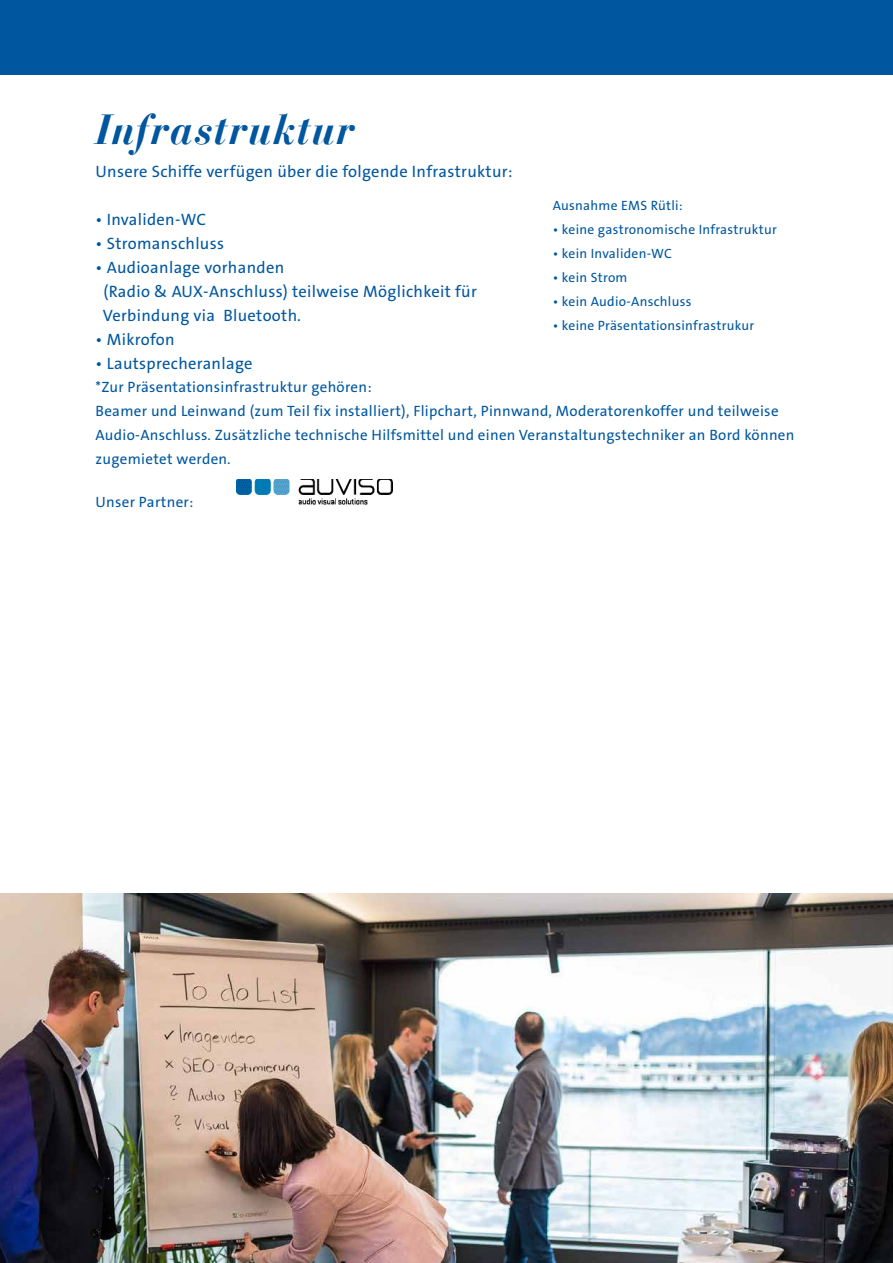
<style>
.page{position:relative;width:893px;height:1263px;background:#fff}
.page>*{position:absolute;margin:0;border:0;box-sizing:border-box;transform-origin:0 0}
.t1{font:italic 700 42px "Bauer Bodoni";letter-spacing:.02em;color:#01579f}
.t2{font:16.5px/24px "The Sans Os F";letter-spacing:.02em;color:#01579f}
.t3{font:15px/24px "The Sans Os F";letter-spacing:.02em;color:#01579f}
.t4{font:13.5px "The Sans Os F";letter-spacing:.02em;color:#01579f}
</style>
<div class="page">
<div style="left:0;top:0;width:893px;height:74px;background:#01579f"></div>
<img style="left:0;top:893px;width:893px;height:370px">
<img style="left:237px;top:479px;width:155px;height:25px">
<h1 class="t1" style="left:96px;top:104px;width:261px">Infrastruktur</h1>
<p class="t2" style="left:96px;top:160px;width:419px">Unsere Schiffe verfügen über die folgende Infrastruktur:</p>
<p class="t2" style="left:96px;top:208px;width:112px">• Invaliden-WC</p>
<p class="t2" style="left:96px;top:232px;width:130px">• Stromanschluss</p>
<p class="t2" style="left:103px;top:256px;width:376px;text-indent:-7px">• Audioanlage vorhanden<br>(Radio &amp; AUX-Anschluss) teilweise Möglichkeit für<br>Verbindung via Bluetooth.</p>
<p class="t2" style="left:96px;top:328px;width:81px">• Mikrofon</p>
<p class="t2" style="left:96px;top:352px;width:159px">• Lautsprecheranlage</p>
<p class="t3" style="left:96px;top:375px;width:700px">*Zur Präsentationsinfrastruktur gehören:<br>Beamer und Leinwand (zum Teil fix installiert), Flipchart, Pinnwand, Moderatorenkoffer und teilweise Audio-Anschluss. Zusätzliche technische Hilfsmittel und einen Veranstaltungstechniker an Bord können zugemietet werden.</p>
<p class="t3" style="left:96px;top:490px;width:99px">Unser Partner:</p>
<p class="t4" style="left:553px;top:197px;width:132px">Ausnahme EMS Rütli:</p>
<p class="t4" style="left:553px;top:221px;width:226px">• keine gastronomische Infrastruktur</p>
<p class="t4" style="left:553px;top:245px;width:121px">• kein Invaliden-WC</p>
<p class="t4" style="left:553px;top:269px;width:76px">• kein Strom</p>
<p class="t4" style="left:553px;top:293px;width:140px">• kein Audio-Anschluss</p>
<p class="t4" style="left:553px;top:317px;width:203px">• keine Präsentationsinfrastrukur</p>
</div>
